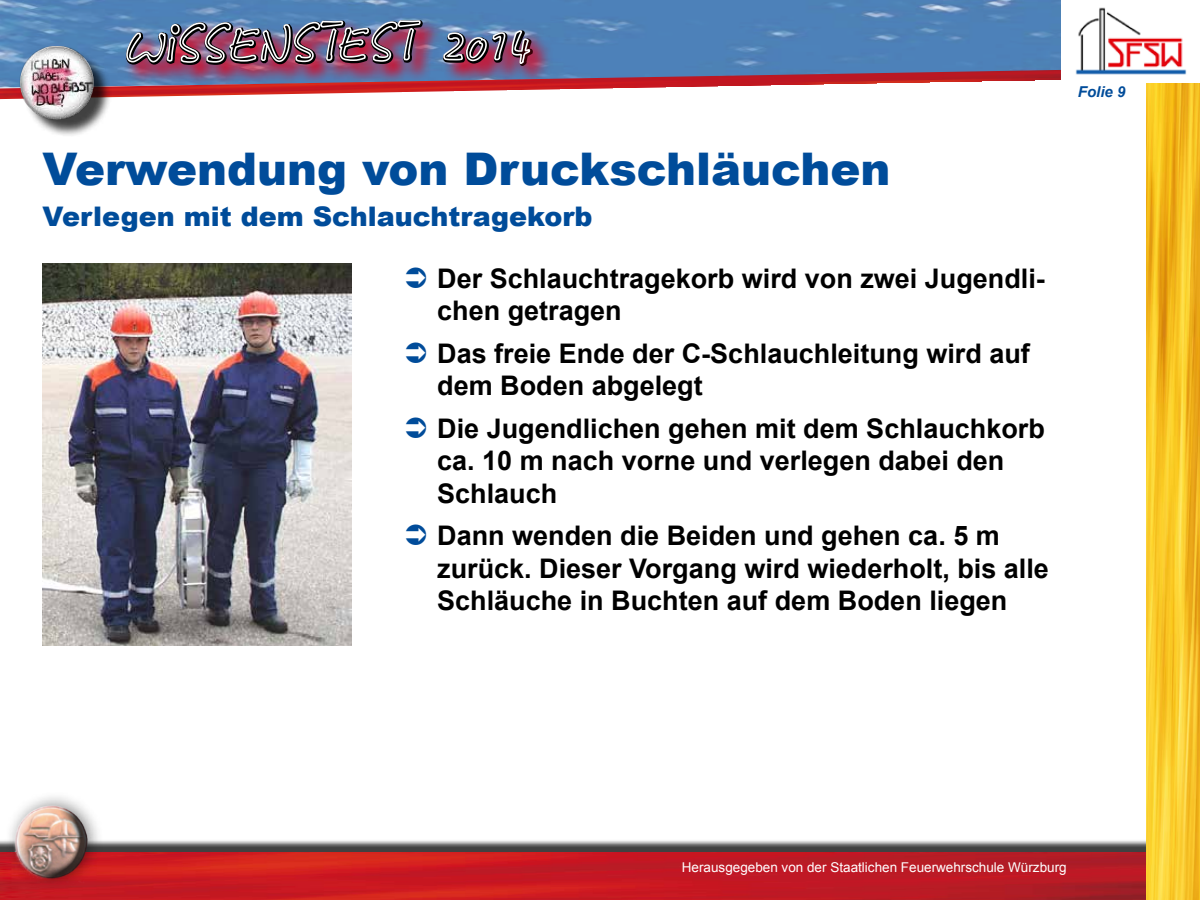
<style>
.page{position:relative;width:1200px;height:900px;background:#fff}
.page>*{position:absolute;margin:0;border:0;box-sizing:border-box;transform-origin:0 0}
.t1{font:900 45px "Arial";color:#004c9a}
.t2{font:700 27px/32.4px "Arial";color:#000}
.t3{font:900 27px "Arial";color:#004c9a}
.t4{font:italic 700 15px "Arial";color:#004c9a}
.t5{font:13.5px "Arial";color:#fff}
</style>
<div class="page">
<img style="left:43px;top:264px;width:309px;height:382px">
<div style="left:0;top:839px;width:1200px;height:61px;background:#000;opacity:.75"></div>
<img style="left:0;top:853px;width:1147px;height:47px">
<img style="left:0;top:0;width:1061px;height:67px">
<img style="left:1147px;top:99px;width:53px;height:801px">
<img style="left:0;top:67px;width:1200px;height:32px">
<div style="left:4px;top:791px;width:101px;height:100px;background:#000;opacity:.44"></div>
<div style="left:8px;top:800px;width:63px;height:84px;background:#fff;opacity:.75"></div>
<div style="left:13px;top:800px;width:82px;height:87px;background:#000;opacity:.75"></div>
<div style="left:23px;top:49px;width:89px;height:89px;background:#000;opacity:.75"></div>
<img style="left:20px;top:47px;width:74px;height:73px">
<div style="left:1061px;top:0;width:139px;height:83px;background:#fff"></div>
<img style="left:1075px;top:7px;width:112px;height:68px">
<div style="left:507px;top:26px;width:48px;height:62px;background:#e2001a;opacity:.75"></div>
<svg style="left:125px;top:0;width:381px;height:99px;background:#847497"></svg>
<div style="left:513px;top:33px;width:36px;height:50px;background:#e2001a;opacity:.75"></div>
<img style="left:128px;top:22px;width:408px;height:47px">
<h1 class="t1" style="left:43px;top:137px;width:849px">Verwendung von Druckschläuchen</h1>
<p class="t3" style="left:43px;top:197px;width:551px">Verlegen mit dem Schlauchtragekorb</p>
<p class="t2" style="left:437px;top:263px;width:609px">Der Schlauchtragekorb wird von zwei Jugendli&shy;chen getragen</p>
<p class="t2" style="left:437px;top:338px;width:594px">Das freie Ende der C-Schlauchleitung wird auf dem Boden abgelegt</p>
<p class="t2" style="left:437px;top:413px;width:609px">Die Jugendlichen gehen mit dem Schlauchkorb ca. 10 m nach vorne und verlegen dabei den<br>Schlauch</p>
<p class="t2" style="left:437px;top:521px;width:613px">Dann wenden die Beiden und gehen ca. 5 m zurück. Dieser Vorgang wird wiederholt, bis alle<br>Schläuche in Buchten auf dem Boden liegen</p>
<p class="t4" style="left:1078px;top:82px;width:49px">Folie 9</p>
<p class="t5" style="left:682px;top:859px;width:386px">Herausgegeben von der Staatlichen Feuerwehrschule Würzburg</p>
</div>
